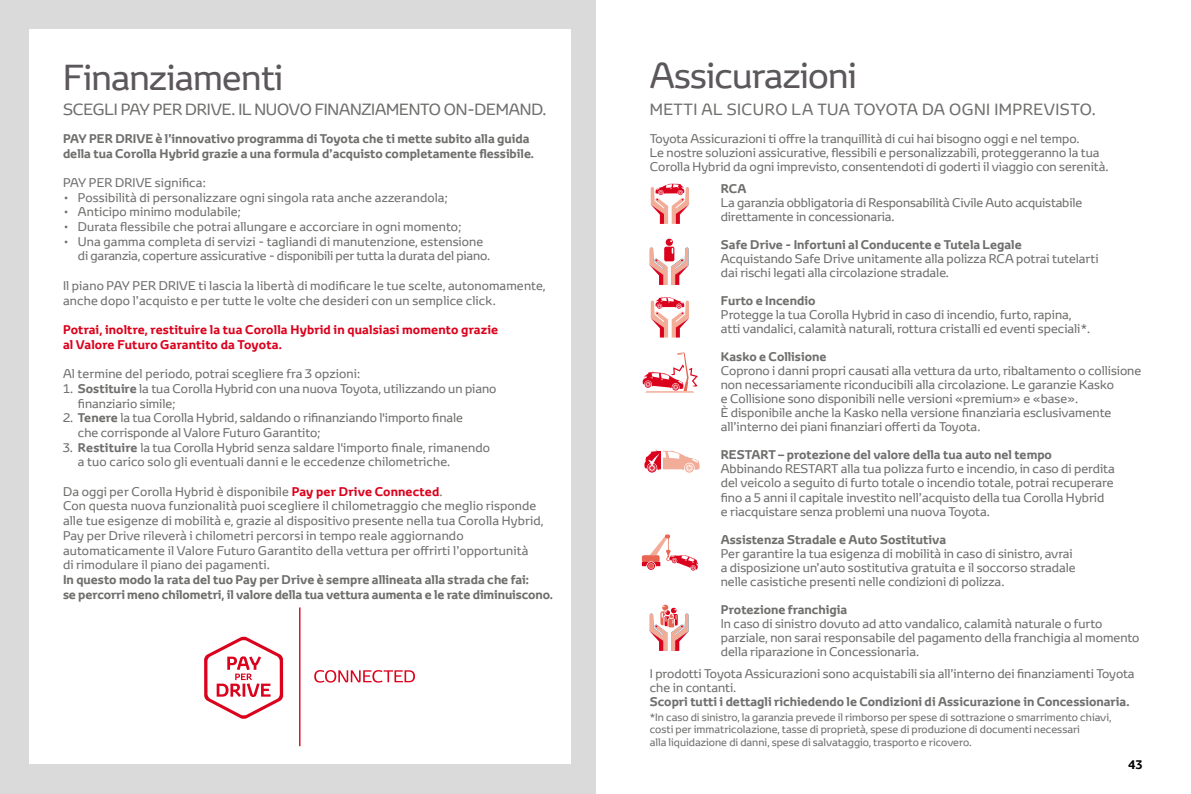
<style>
.page{position:relative;width:1191px;height:794px;background:#fff}
.page>*{position:absolute;margin:0;border:0;box-sizing:border-box;transform-origin:0 0}
.t1{font:35px "Toyota Display";letter-spacing:-.02em;color:#5b575b}
.t2{font:15.75px "Toyota Display";letter-spacing:-.01em;color:#6f6f6e}
.t3{font:15.75px "Toyota Display";letter-spacing:.03em;color:#6f6f6e}
.t4{font:12.25px/14px "Toyota Display";color:#6f6f6e}
.t5{font:700 12.25px/14.7px "Toyota Display";color:#6f6f6e}
.t6{font:700 12.25px/14.7px "Toyota Display";letter-spacing:.01em;color:#db021d}
.t7{font:700 12.25px "Toyota Text";color:#000}
.t8{font:10.5px/12.2px "Toyota Display";color:#6f6f6e}
.s1{font-weight:700}
.s2{font-weight:700;color:#db021d}
</style>
<div class="page">
<div style="left:0;top:0;width:595px;height:794px;background:#dadada"></div>
<div style="left:29px;top:30px;width:541px;height:734px;background:#fff"></div>
<svg style="left:650px;top:604px;width:38px;height:47px"></svg>
<svg style="left:650px;top:240px;width:38px;height:45px"></svg>
<svg style="left:650px;top:183px;width:39px;height:41px"></svg>
<svg style="left:642px;top:352px;width:56px;height:41px"></svg>
<svg style="left:644px;top:449px;width:55px;height:24px"></svg>
<div style="left:642px;top:555px;width:17px;height:7px;background:#e76753;border-radius:2px"></div>
<svg style="left:642px;top:562px;width:18px;height:4px"></svg>
<svg style="left:648px;top:534px;width:50px;height:37px"></svg>
<svg style="left:650px;top:296px;width:39px;height:41px"></svg>
<svg style="left:204px;top:636px;width:79px;height:83px"></svg>
<hr style="left:299px;top:607px;width:1px;height:139px;background:#db021d">
<svg style="left:314px;top:670px;width:101px;height:12px"></svg>
<h1 class="t1" style="left:63px;top:54px;width:222px">Finanziamenti</h1>
<p class="t2" style="left:63px;top:98px;width:485px">SCEGLI PAY PER DRIVE. IL NUOVO FINANZIAMENTO ON-DEMAND.</p>
<p class="t5" style="left:63px;top:131px;width:472px">PAY PER DRIVE è l’innovativo programma di Toyota che ti mette subito alla guida della tua Corolla Hybrid grazie a una formula d’acquisto completamente flessibile.</p>
<p class="t4" style="left:63px;top:175px;width:144px">PAY PER DRIVE significa:</p>
<p class="t4" style="left:63px;top:190px;width:386px">• Possibilità di personalizzare ogni singola rata anche azzerandola;</p>
<p class="t4" style="left:63px;top:205px;width:179px">• Anticipo minimo modulabile;</p>
<p class="t4" style="left:63px;top:219px;width:400px">• Durata flessibile che potrai allungare e accorciare in ogni momento;</p>
<p class="t4" style="left:78px;top:234px;width:414px;line-height:14.7px;text-indent:-15px">• Una gamma completa di servizi - tagliandi di manutenzione, estensione di garanzia, coperture assicurative - disponibili per tutta la durata del piano.</p>
<p class="t4" style="left:63px;top:278px;width:484px;line-height:14.7px">Il piano PAY PER DRIVE ti lascia la libertà di modificare le tue scelte, autonomamente, anche dopo l’acquisto e per tutte le volte che desideri con un semplice click.</p>
<p class="t6" style="left:63px;top:322px;width:437px">Potrai, inoltre, restituire la tua Corolla Hybrid in qualsiasi momento grazie al Valore Futuro Garantito da Toyota.</p>
<p class="t4" style="left:63px;top:366px;width:299px">Al termine del periodo, potrai scegliere fra 3 opzioni:</p>
<p class="t4" style="left:78px;top:381px;width:420px;line-height:14.7px;text-indent:-15px">1. <span class="s1">Sostituire</span> la tua Corolla Hybrid con una nuova Toyota, utilizzando un piano finanziario simile;</p>
<p class="t4" style="left:78px;top:410px;width:387px;line-height:14.7px;text-indent:-15px">2. <span class="s1">Tenere</span> la tua Corolla Hybrid, saldando o rifinanziando l'importo finale che corrisponde al Valore Futuro Garantito;</p>
<p class="t4" style="left:78px;top:439px;width:413px;line-height:14.7px;text-indent:-15px">3. <span class="s1">Restituire</span> la tua Corolla Hybrid senza saldare l'importo finale, rimanendo a tuo carico solo gli eventuali danni e le eccedenze chilometriche.</p>
<p class="t4" style="left:63px;top:484px;width:482px;line-height:14.7px">Da oggi per Corolla Hybrid è disponibile <span class="s2">Pay per Drive Connected</span>.<br>Con questa nuova funzionalità puoi scegliere il chilometraggio che meglio risponde alle tue esigenze di mobilità e, grazie al dispositivo presente nella tua Corolla Hybrid, Pay per Drive rileverà i chilometri percorsi in tempo reale aggiornando automaticamente il Valore Futuro Garantito della vettura per offrirti l’opportunità<br>di rimodulare il piano dei pagamenti.</p>
<p class="t5" style="left:63px;top:572px;width:491px">In questo modo la rata del tuo Pay per Drive è sempre allineata alla strada che fai:<br>se percorri meno chilometri, il valore della tua vettura aumenta e le rate diminuiscono.</p>
<h1 class="t1" style="left:650px;top:52px;width:209px">Assicurazioni</h1>
<p class="t3" style="left:650px;top:98px;width:447px">METTI AL SICURO LA TUA TOYOTA DA OGNI IMPREVISTO.</p>
<p class="t4" style="left:650px;top:131px;width:460px">Toyota Assicurazioni ti offre la tranquillità di cui hai bisogno oggi e nel tempo.<br>Le nostre soluzioni assicurative, flessibili e personalizzabili, proteggeranno la tua<br>Corolla Hybrid da ogni imprevisto, consentendoti di goderti il viaggio con serenità.</p>
<p class="t5" style="left:721px;top:181px;width:27px">RCA</p>
<p class="t4" style="left:721px;top:196px;width:363px">La garanzia obbligatoria di Responsabilità Civile Auto acquistabile direttamente in concessionaria.</p>
<p class="t5" style="left:721px;top:237px;width:302px">Safe Drive - Infortuni al Conducente e Tutela Legale</p>
<p class="t4" style="left:721px;top:252px;width:379px">Acquistando Safe Drive unitamente alla polizza RCA potrai tutelarti dai rischi legati alla circolazione stradale.</p>
<p class="t5" style="left:721px;top:293px;width:96px">Furto e Incendio</p>
<p class="t4" style="left:721px;top:308px;width:371px">Protegge la tua Corolla Hybrid in caso di incendio, furto, rapina, atti vandalici, calamità naturali, rottura cristalli ed eventi speciali*.</p>
<p class="t5" style="left:721px;top:349px;width:107px">Kasko e Collisione</p>
<p class="t4" style="left:721px;top:364px;width:422px">Coprono i danni propri causati alla vettura da urto, ribaltamento o collisione non necessariamente riconducibili alla circolazione. Le garanzie Kasko<br>e Collisione sono disponibili nelle versioni «premium» e «base».<br>È disponibile anche la Kasko nella versione finanziaria esclusivamente all’interno dei piani finanziari offerti da Toyota.</p>
<p class="t5" style="left:721px;top:447px;width:333px">RESTART – protezione del valore della tua auto nel tempo</p>
<p class="t4" style="left:721px;top:462px;width:395px">Abbinando RESTART alla tua polizza furto e incendio, in caso di perdita del veicolo a seguito di furto totale o incendio totale, potrai recuperare fino a 5 anni il capitale investito nell’acquisto della tua Corolla Hybrid<br>e riacquistare senza problemi una nuova Toyota.</p>
<p class="t5" style="left:721px;top:531px;width:227px">Assistenza Stradale e Auto Sostitutiva</p>
<p class="t4" style="left:721px;top:546px;width:356px">Per garantire la tua esigenza di mobilità in caso di sinistro, avrai a disposizione un’auto sostitutiva gratuita e il soccorso stradale nelle casistiche presenti nelle condizioni di polizza.</p>
<p class="t5" style="left:721px;top:601px;width:128px">Protezione franchigia</p>
<p class="t4" style="left:721px;top:616px;width:420px">In caso di sinistro dovuto ad atto vandalico, calamità naturale o furto parziale, non sarai responsabile del pagamento della franchigia al momento della riparazione in Concessionaria.</p>
<p class="t4" style="left:650px;top:666px;width:486px">I prodotti Toyota Assicurazioni sono acquistabili sia all’interno dei finanziamenti Toyota che in contanti.</p>
<p class="t5" style="left:650px;top:694px;width:481px">Scopri tutti i dettagli richiedendo le Condizioni di Assicurazione in Concessionaria.</p>
<p class="t8" style="left:650px;top:711px;width:463px">*In caso di sinistro, la garanzia prevede il rimborso per spese di sottrazione o smarrimento chiavi, costi per immatricolazione, tasse di proprietà, spese di produzione di documenti necessari<br>alla liquidazione di danni, spese di salvataggio, trasporto e ricovero.</p>
<p class="t7" style="left:1128px;top:756px;width:16px">43</p>
</div>
